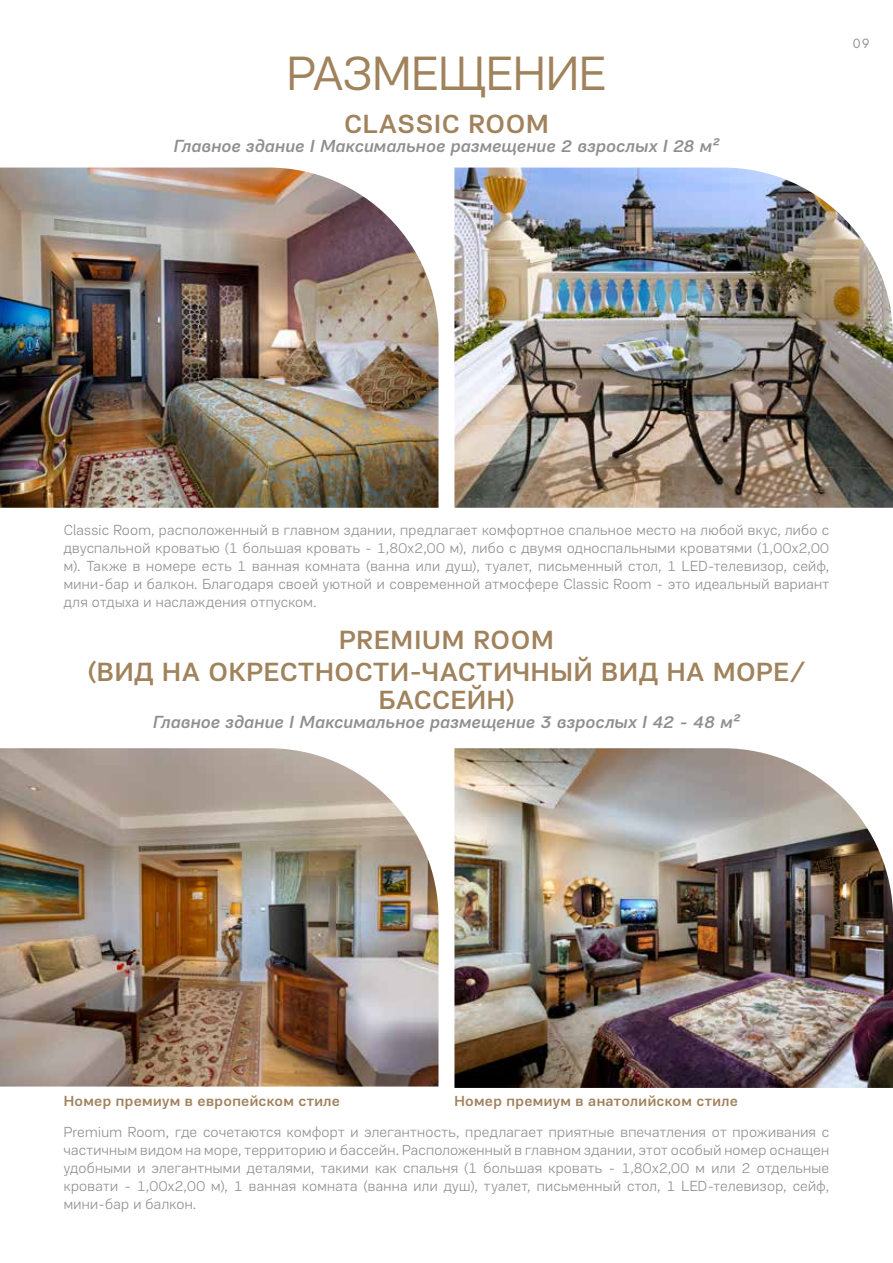
<style>
.page{position:relative;width:893px;height:1263px;background:#fff}
.page>*{position:absolute;margin:0;border:0;box-sizing:border-box;transform-origin:0 0}
.t1{font:49.5px "PF Encore Sans Pro";letter-spacing:.005em;color:#a0825c}
.t2{font:500 27px/32.4px "PF Encore Sans Pro";letter-spacing:.025em;color:#a0825c;text-align:center}
.t3{font:italic 500 18px "PF Encore Sans Pro";letter-spacing:.005em;color:#8f8f8f}
.t4{font:300 15px/18px "PF Encore Sans Pro";letter-spacing:.02em;color:#8f8f8f;text-align:justify}
.t5{font:500 15px "PF Encore Sans Pro";letter-spacing:.02em;color:#a0825c}
.t6{font:13.95px "Futura PT";color:#8f8f8f}
</style>
<div class="page">
<img style="left:0;top:168px;width:438px;height:340px">
<img style="left:454px;top:168px;width:439px;height:340px">
<img style="left:0;top:748px;width:438px;height:338px">
<img style="left:454px;top:748px;width:439px;height:340px">
<h1 class="t1" style="left:287px;top:45px;width:321px">РАЗМЕЩЕНИЕ</h1>
<h2 class="t2" style="left:344px;top:108px;width:206px">CLASSIC ROOM</h2>
<p class="t3" style="left:174px;top:135px;width:547px">Главное здание I Максимальное размещение 2 взрослых I 28 м²</p>
<p class="t6" style="left:853px;top:35px;width:18px">09</p>
<p class="t4" style="left:64px;top:521px;width:767px">Classic Room, расположенный в главном здании, предлагает комфортное спальное место на любой вкус, либо с двуспальной кроватью (1 большая кровать - 1,80x2,00 м), либо с двумя односпальными кроватями (1,00x2,00 м). Также в номере есть 1 ванная комната (ванна или душ), туалет, письменный стол, 1 LED-телевизор, сейф, мини-бар и балкон. Благодаря своей уютной и современной атмосфере Classic Room - это идеальный вариант для отдыха и наслаждения отпуском.</p>
<h2 class="t2" style="left:88px;top:623px;width:719px">PREMIUM ROOM<br>(ВИД НА ОКРЕСTНОСТИ-ЧАСТИЧНЫЙ ВИД НА МОРЕ/</h2>
<h2 class="t2" style="left:379px;top:684px;width:137px">БАССЕЙН)</h2>
<p class="t3" style="left:153px;top:711px;width:588px">Главное здание I Максимальное размещение 3 взрослых I 42 - 48 м²</p>
<p class="t5" style="left:64px;top:1092px;width:278px">Номер премиум в европейском стиле</p>
<p class="t5" style="left:454px;top:1092px;width:285px">Номер премиум в анатолийском стиле</p>
<p class="t4" style="left:64px;top:1123px;width:767px">Premium Room, где сочетаются комфорт и элегантность, предлагает приятные впечатления от проживания с частичным видом на море, территорию и бассейн. Расположенный в главном здании, этот особый номер оснащен удобными и элегантными деталями, такими как спальня (1 большая кровать - 1,80x2,00 м или 2 отдельные кровати - 1,00x2,00 м), 1 ванная комната (ванна или душ), туалет, письменный стол, 1 LED-телевизор, сейф, мини-бар и балкон.</p>
</div>
